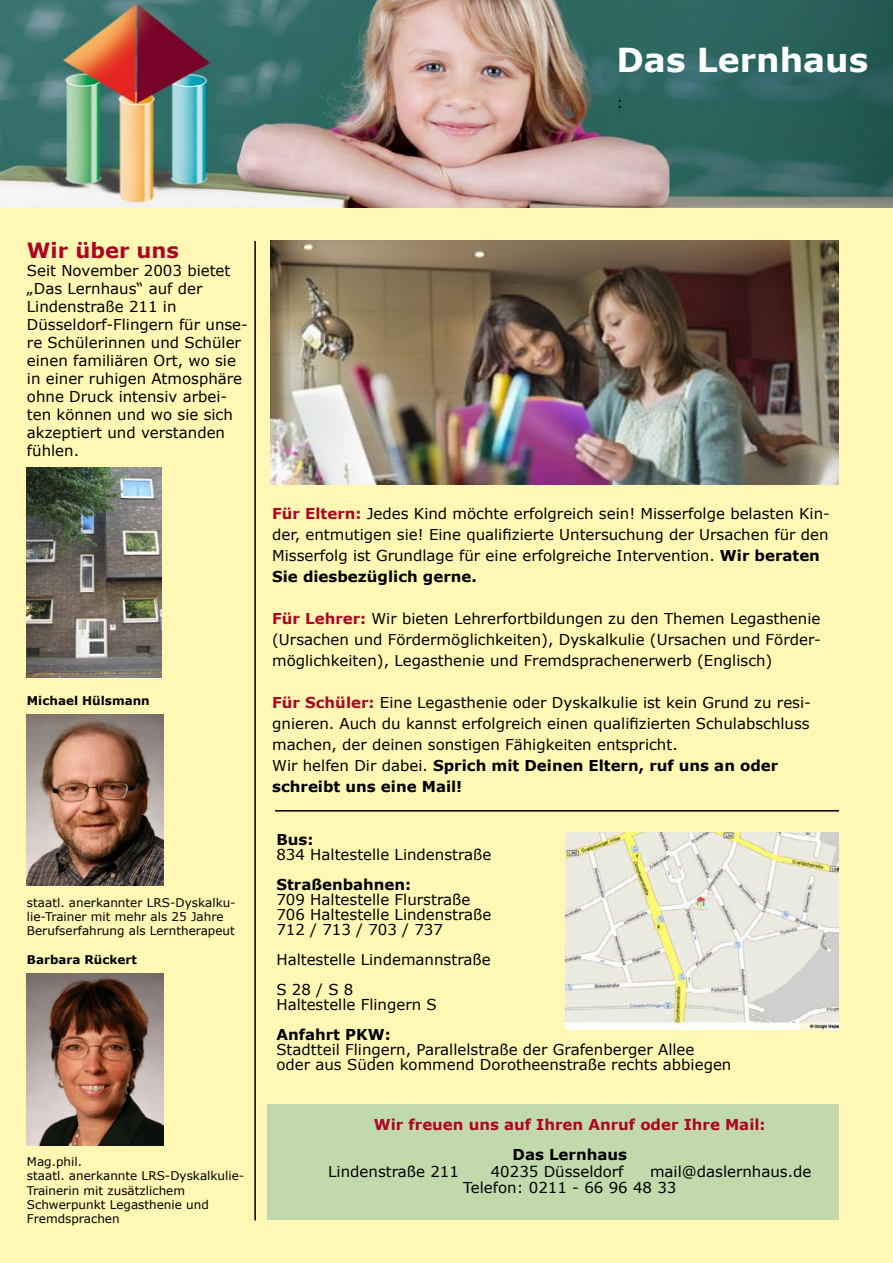
<style>
.page{position:relative;width:893px;height:1263px;background:#fff}
.page>*{position:absolute;margin:0;border:0;box-sizing:border-box;transform-origin:0 0}
.t1{font:700 33px "Verdana";color:#fff}
.t2{font:700 21px "Verdana";color:#ad0623}
.t3{font:15px/18px "Verdana";color:#000}
.t4{font:700 15px "Verdana";color:#000}
.t5{font:700 15px "Verdana";color:#ad0623}
.t6{font:12px/14.4px "Verdana";color:#000}
.t7{font:700 12px "Verdana";color:#000}
.s1{font-weight:700;color:#ad0623}
.s2{font-weight:700}
</style>
<div class="page">
<img style="left:0;top:0;width:893px;height:208px">
<div style="left:0;top:208px;width:893px;height:1055px;background:#fff8b4"></div>
<hr style="left:254px;top:241px;width:2px;height:979px;background:#000">
<img style="left:27px;top:714px;width:136px;height:172px">
<img style="left:27px;top:974px;width:136px;height:171px">
<img style="left:566px;top:832px;width:273px;height:197px">
<img style="left:271px;top:241px;width:568px;height:244px">
<img style="left:27px;top:468px;width:135px;height:209px">
<div style="left:268px;top:1104px;width:571px;height:115px;background:#c1d9ab"></div>
<hr style="left:275px;top:810px;width:564px;height:1px;background:#000">
<h1 class="t1" style="left:617px;top:37px;width:253px">Das Lernhaus</h1>
<p class="t3" style="left:617px;top:93px;width:8px">:</p>
<h2 class="t2" style="left:27px;top:236px;width:154px">Wir über uns</h2>
<p class="t3" style="left:27px;top:262px;width:223px">Seit November 2003 bietet „Das Lernhaus“ auf der<br>Lindenstraße 211 in<br>Düsseldorf-Flingern für unse&shy;re Schülerinnen und Schüler einen familiären Ort, wo sie in einer ruhigen Atmosphäre ohne Druck intensiv arbei&shy;ten können und wo sie sich akzeptiert und verstanden fühlen.</p>
<p class="t7" style="left:27px;top:692px;width:124px">Michael Hülsmann</p>
<p class="t6" style="left:27px;top:895px;width:210px">staatl. anerkannter LRS-Dyskalku&shy;lie-Trainer mit mehr als 25 Jahre<br>Berufserfahrung als Lerntherapeut</p>
<p class="t7" style="left:27px;top:951px;width:112px">Barbara Rückert</p>
<p class="t6" style="left:27px;top:1154px;width:219px">Mag.phil.<br>staatl. anerkannte LRS-Dyskalkulie-<br>Trainerin mit zusätzlichem<br>Schwerpunkt Legasthenie und<br>Fremdsprachen</p>
<p class="t3" style="left:272px;top:503px;width:559px;line-height:21px"><span class="s1">Für Eltern:</span> Jedes Kind möchte erfolgreich sein! Misserfolge belasten Kin&shy;der, entmutigen sie! Eine qualifizierte Untersuchung der Ursachen für den Misserfolg ist Grundlage für eine erfolgreiche Intervention. <span class="s2">Wir beraten Sie diesbezüglich gerne.</span></p>
<p class="t3" style="left:272px;top:608px;width:550px;line-height:21px;text-align:justify"><span class="s1">Für Lehrer:</span> Wir bieten Lehrerfortbildungen zu den Themen Legasthenie (Ursachen und Fördermöglichkeiten), Dyskalkulie (Ursachen und Förder&shy;möglichkeiten), Legasthenie und Fremdsprachenerwerb (Englisch)</p>
<p class="t3" style="left:272px;top:692px;width:540px;line-height:21px"><span class="s1">Für Schüler:</span> Eine Legasthenie oder Dyskalkulie ist kein Grund zu resi&shy;gnieren. Auch du kannst erfolgreich einen qualifizierten Schulabschluss machen, der deinen sonstigen Fähigkeiten entspricht.<br>Wir helfen Dir dabei. <span class="s2">Sprich mit Deinen Eltern, ruf uns an oder schreibt uns eine Mail!</span></p>
<p class="t4" style="left:276px;top:829px;width:39px">Bus:</p>
<p class="t3" style="left:276px;top:845px;width:217px">834 Haltestelle Lindenstraße</p>
<p class="t4" style="left:276px;top:874px;width:136px">Straßenbahnen:</p>
<p class="t3" style="left:276px;top:892px;width:217px;line-height:15px">709 Haltestelle Flurstraße<br>706 Haltestelle Lindenstraße<br>712 / 713 / 703 / 737</p>
<p class="t3" style="left:276px;top:944px;width:216px;line-height:30px">Haltestelle Lindemannstraße<br>S 28 / S 8</p>
<p class="t3" style="left:276px;top:995px;width:162px">Haltestelle Flingern S</p>
<p class="t4" style="left:276px;top:1024px;width:116px">Anfahrt PKW:</p>
<p class="t3" style="left:276px;top:1042px;width:457px;line-height:15px">Stadtteil Flingern, Parallelstraße der Grafenberger Allee oder aus Süden kommend Dorotheenstraße rechts abbiegen</p>
<p class="t5" style="left:374px;top:1114px;width:393px">Wir freuen uns auf Ihren Anruf oder Ihre Mail:</p>
<p class="t4" style="left:513px;top:1144px;width:116px">Das Lernhaus</p>
<p class="t3" style="left:328px;top:1162px;width:132px">Lindenstraße 211</p>
<p class="t3" style="left:491px;top:1162px;width:134px">40235 Düsseldorf</p>
<p class="t3" style="left:463px;top:1162px;width:350px;line-height:16.5px;text-indent:187px">mail@daslernhaus.de<br>Telefon: 0211 - 66 96 48 33</p>
</div>
